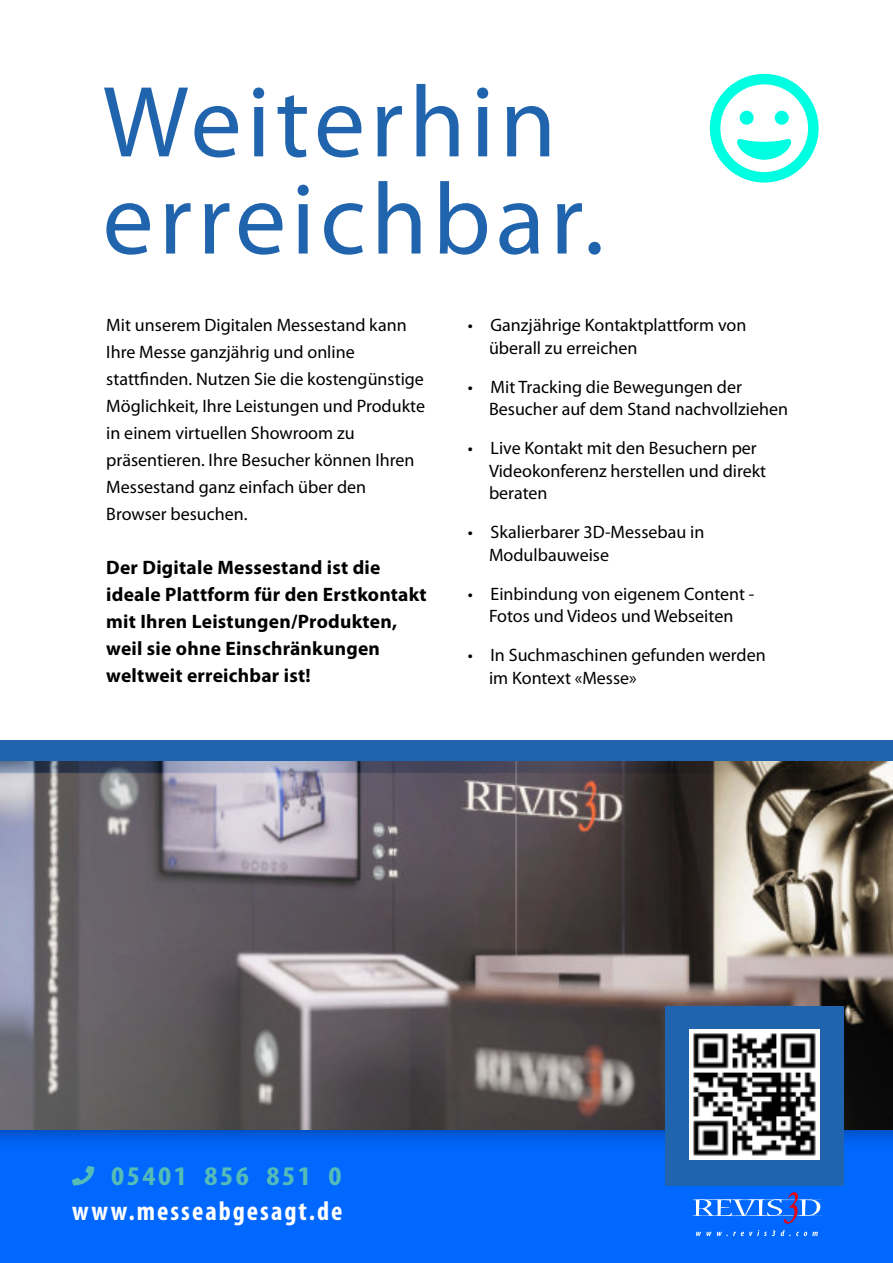
<style>
.page{position:relative;width:893px;height:1263px;background:#fff}
.page>*{position:absolute;margin:0;border:0;box-sizing:border-box;transform-origin:0 0}
.t1{font:102px/97.2px "Myriad Pro";letter-spacing:.05em;color:#2164ae}
.t2{font:700 condensed 27px/35.2px "Myriad Pro";letter-spacing:.075em;color:#fff}
.t3{font:700 19.5px/27px "Myriad Pro";letter-spacing:.01em;color:#000}
.t4{font:18px/22.5px "Myriad Pro";color:#000}
.s1{color:#56bcb6}
</style>
<div class="page">
<img style="left:0;top:773px;width:893px;height:490px">
<svg style="left:0;top:740px;width:893px;height:33px;background:#376195"></svg>
<svg style="left:690px;top:1192px;width:134px;height:32px;background:#2a7af8"></svg>
<svg style="left:696px;top:1230px;width:79px;height:6px"></svg>
<svg style="left:781px;top:1230px;width:37px;height:6px"></svg>
<div style="left:665px;top:1006px;width:179px;height:179px;background:#2164ae"></div>
<img style="left:690px;top:1029px;width:130px;height:130px">
<h1 class="t1" style="left:103px;top:82px;width:503px">Weiterhin erreichbar.</h1>
<p class="t4" style="left:106px;top:313px;width:320px;line-height:27px">Mit unserem Digitalen Messestand kann Ihre Messe ganzjährig und online stattfinden. Nutzen Sie die kostengünstige Möglichkeit, Ihre Leistungen und Produkte in einem virtuellen Showroom zu präsentieren. Ihre Besucher können Ihren Messestand ganz einfach über den Browser besuchen.</p>
<p class="t3" style="left:106px;top:556px;width:322px">Der Digitale Messestand ist die ideale Plattform für den Erstkontakt mit Ihren Leistungen/Produkten, weil sie ohne Einschränkungen weltweit erreichbar ist!</p>
<p class="t4" style="left:489px;top:315px;width:259px;text-indent:-21px">• Ganzjährige Kontaktplattform von überall zu erreichen</p>
<p class="t4" style="left:489px;top:377px;width:301px;text-indent:-21px">• Mit Tracking die Bewegungen der<br>Besucher auf dem Stand nachvollziehen</p>
<p class="t4" style="left:489px;top:438px;width:279px;text-indent:-21px">• Live Kontakt mit den Besuchern per<br>Videokonferenz herstellen und direkt beraten</p>
<p class="t4" style="left:489px;top:522px;width:217px;text-indent:-21px">• Skalierbarer 3D-Messebau in<br>Modulbauweise</p>
<p class="t4" style="left:468px;top:584px;width:288px;text-align:center">• Einbindung von eigenem Content -<br>Fotos und Videos und Webseiten</p>
<p class="t4" style="left:489px;top:645px;width:278px;text-indent:-21px">• In Suchmaschinen gefunden werden im Kontext «Messe»</p>
<h2 class="t2" style="left:72px;top:1160px;width:272px"><span class="s1">☎ 05401 856 851 0 </span>www.messeabgesagt.de</h2>
</div>
